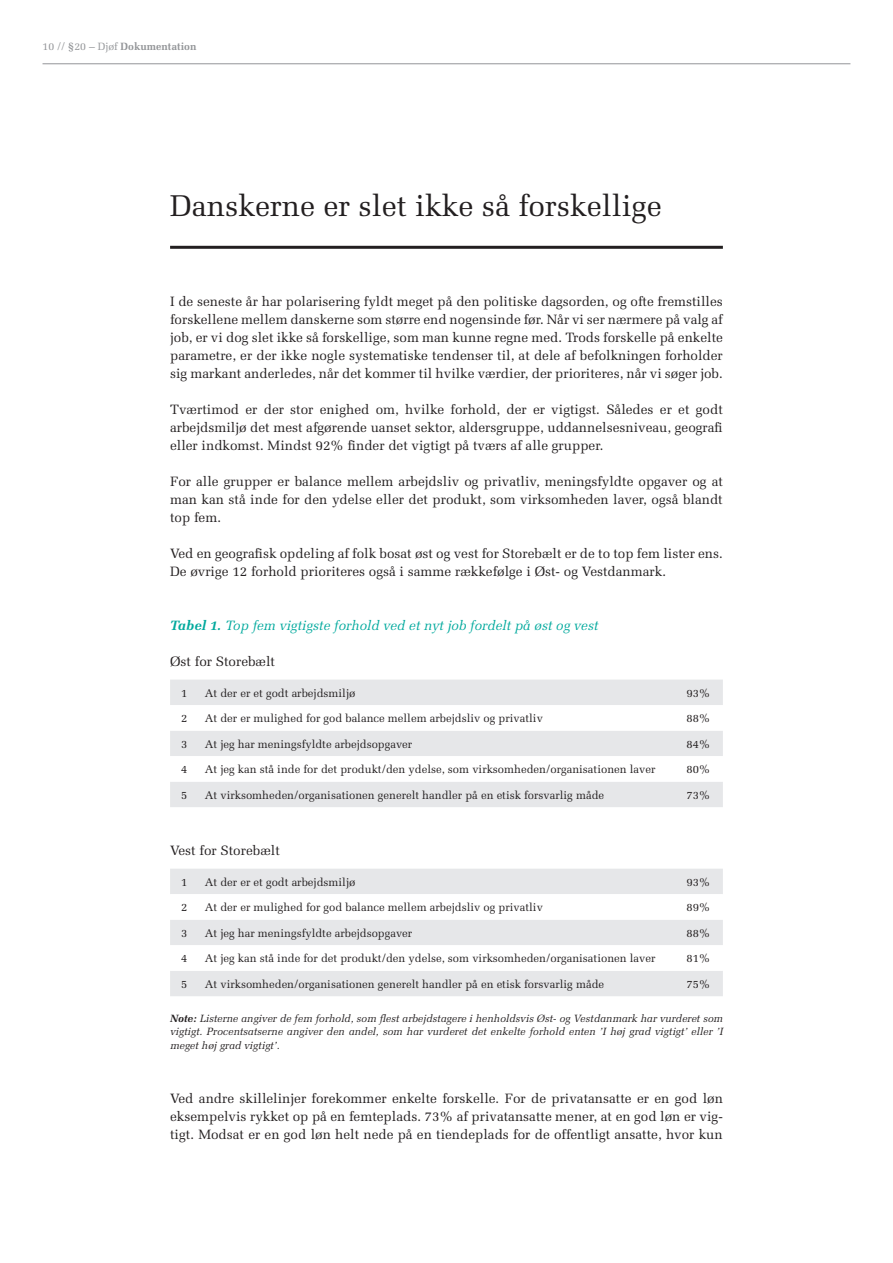
<style>
.page{position:relative;width:893px;height:1263px;background:#fff}
.page>*{position:absolute;margin:0;border:0;box-sizing:border-box;transform-origin:0 0}
.Overskrifter{font:30px "Melior LT Std";color:#231f20}
.brød_9_12{font:13.5px/18px "Melior LT Std";color:#231f20;text-align:justify}
.brød_9_12-2{font:italic 13.5px "Melior LT Std";color:#00a99d}
.brød_9_12-3{font:11.25px "Melior LT Std";color:#231f20}
.brød_9_12-4{font:italic 10.5px/13.5px "Melior LT Std";color:#231f20;text-align:justify}
.t1{font:700 10.5px "Melior LT Std";color:#939598}
.s1{font-weight:400}
.s2{font-weight:700}
</style>
<div class="page">
<hr style="left:43px;top:64px;width:807px;height:1px;background:#939598">
<hr style="left:170px;top:246px;width:553px;height:3px;background:#231f20">
<div style="left:170px;top:680px;width:553px;height:127px;background:#e6e7e9"></div>
<svg style="left:170px;top:705px;width:553px;height:77px"></svg>
<div style="left:170px;top:869px;width:553px;height:127px;background:#e6e7e9"></div>
<svg style="left:170px;top:894px;width:553px;height:77px"></svg>
<p class="t1" style="left:43px;top:40px;width:155px"><span class="s1">10 //</span> §<span class="s1">20 – Djøf</span> Dokumentation</p>
<p class="Overskrifter" style="left:170px;top:188px;width:493px">Danskerne er slet ikke så forskellige</p>
<p class="brød_9_12" style="left:170px;top:292px;width:554px">I de seneste år har polarisering fyldt meget på den politiske dagsorden, og ofte fremstilles forskellene mellem danskerne som større end nogensinde før. Når vi ser nærmere på valg af job, er vi dog slet ikke så forskellige, som man kunne regne med. Trods forskelle på enkelte parametre, er der ikke nogle systematiske tendenser til, at dele af befolkningen forholder sig markant anderledes, når det kommer til hvilke værdier, der prioriteres, når vi søger job.</p>
<p class="brød_9_12" style="left:170px;top:400px;width:554px">Tværtimod er der stor enighed om, hvilke forhold, der er vigtigst. Således er et godt arbejdsmiljø det mest afgørende uanset sektor, aldersgruppe, uddannelsesniveau, geografi eller indkomst. Mindst 92% finder det vigtigt på tværs af alle grupper.</p>
<p class="brød_9_12" style="left:170px;top:472px;width:554px">For alle grupper er balance mellem arbejdsliv og privatliv, meningsfyldte opgaver og at man kan stå inde for den ydelse eller det produkt, som virksomheden laver, også blandt top fem.</p>
<p class="brød_9_12" style="left:170px;top:544px;width:554px">Ved en geografisk opdeling af folk bosat øst og vest for Storebælt er de to top fem lister ens.<br>De øvrige 12 forhold prioriteres også i samme rækkefølge i Øst- og Vestdanmark.</p>
<p class="brød_9_12-2" style="left:170px;top:617px;width:430px"><span class="s2">Tabel 1.</span> Top fem vigtigste forhold ved et nyt job fordelt på øst og vest</p>
<p class="brød_9_12" style="left:170px;top:652px;width:107px">Øst for Storebælt</p>
<p class="brød_9_12-3" style="left:181px;top:686px;width:8px">1</p>
<p class="brød_9_12-3" style="left:205px;top:686px;width:152px">At der er et godt arbejdsmiljø</p>
<p class="brød_9_12-3" style="left:687px;top:686px;width:25px">93%</p>
<p class="brød_9_12-3" style="left:181px;top:712px;width:8px">2</p>
<p class="brød_9_12-3" style="left:205px;top:712px;width:340px">At der er mulighed for god balance mellem arbejdsliv og privatliv</p>
<p class="brød_9_12-3" style="left:687px;top:712px;width:25px">88%</p>
<p class="brød_9_12-3" style="left:181px;top:737px;width:8px">3</p>
<p class="brød_9_12-3" style="left:205px;top:737px;width:209px">At jeg har meningsfyldte arbejdsopgaver</p>
<p class="brød_9_12-3" style="left:687px;top:737px;width:25px">84%</p>
<p class="brød_9_12-3" style="left:181px;top:763px;width:8px">4</p>
<p class="brød_9_12-3" style="left:205px;top:763px;width:452px">At jeg kan stå inde for det produkt/den ydelse, som virksomheden/organisationen laver</p>
<p class="brød_9_12-3" style="left:687px;top:763px;width:25px">80%</p>
<p class="brød_9_12-3" style="left:181px;top:788px;width:8px">5</p>
<p class="brød_9_12-3" style="left:205px;top:788px;width:401px">At virksomheden/organisationen generelt handler på en etisk forsvarlig måde</p>
<p class="brød_9_12-3" style="left:687px;top:788px;width:25px">73%</p>
<p class="brød_9_12" style="left:170px;top:842px;width:111px">Vest for Storebælt</p>
<p class="brød_9_12-3" style="left:181px;top:875px;width:8px">1</p>
<p class="brød_9_12-3" style="left:205px;top:875px;width:152px">At der er et godt arbejdsmiljø</p>
<p class="brød_9_12-3" style="left:687px;top:875px;width:25px">93%</p>
<p class="brød_9_12-3" style="left:181px;top:901px;width:8px">2</p>
<p class="brød_9_12-3" style="left:205px;top:901px;width:340px">At der er mulighed for god balance mellem arbejdsliv og privatliv</p>
<p class="brød_9_12-3" style="left:687px;top:901px;width:25px">89%</p>
<p class="brød_9_12-3" style="left:181px;top:926px;width:8px">3</p>
<p class="brød_9_12-3" style="left:205px;top:926px;width:209px">At jeg har meningsfyldte arbejdsopgaver</p>
<p class="brød_9_12-3" style="left:687px;top:926px;width:25px">88%</p>
<p class="brød_9_12-3" style="left:181px;top:952px;width:8px">4</p>
<p class="brød_9_12-3" style="left:205px;top:952px;width:452px">At jeg kan stå inde for det produkt/den ydelse, som virksomheden/organisationen laver</p>
<p class="brød_9_12-3" style="left:687px;top:952px;width:25px">81%</p>
<p class="brød_9_12-3" style="left:181px;top:977px;width:8px">5</p>
<p class="brød_9_12-3" style="left:205px;top:977px;width:401px">At virksomheden/organisationen generelt handler på en etisk forsvarlig måde</p>
<p class="brød_9_12-3" style="left:687px;top:977px;width:25px">75%</p>
<p class="brød_9_12-4" style="left:170px;top:1011px;width:554px"><span class="s2">Note:</span> Listerne angiver de fem forhold, som flest arbejdstagere i henholdsvis Øst- og Vestdanmark har vurderet som vigtigt. Procentsatserne angiver den andel, som har vurderet det enkelte forhold enten ’I høj grad vigtigt’ eller ’I meget høj grad vigtigt’.</p>
<p class="brød_9_12" style="left:170px;top:1089px;width:554px">Ved andre skillelinjer forekommer enkelte forskelle. For de privatansatte er en god løn eksempelvis rykket op på en femteplads. 73% af privatansatte mener, at en god løn er vig&shy;tigt. Modsat er en god løn helt nede på en tiendeplads for de offentligt ansatte, hvor kun</p>
</div>
